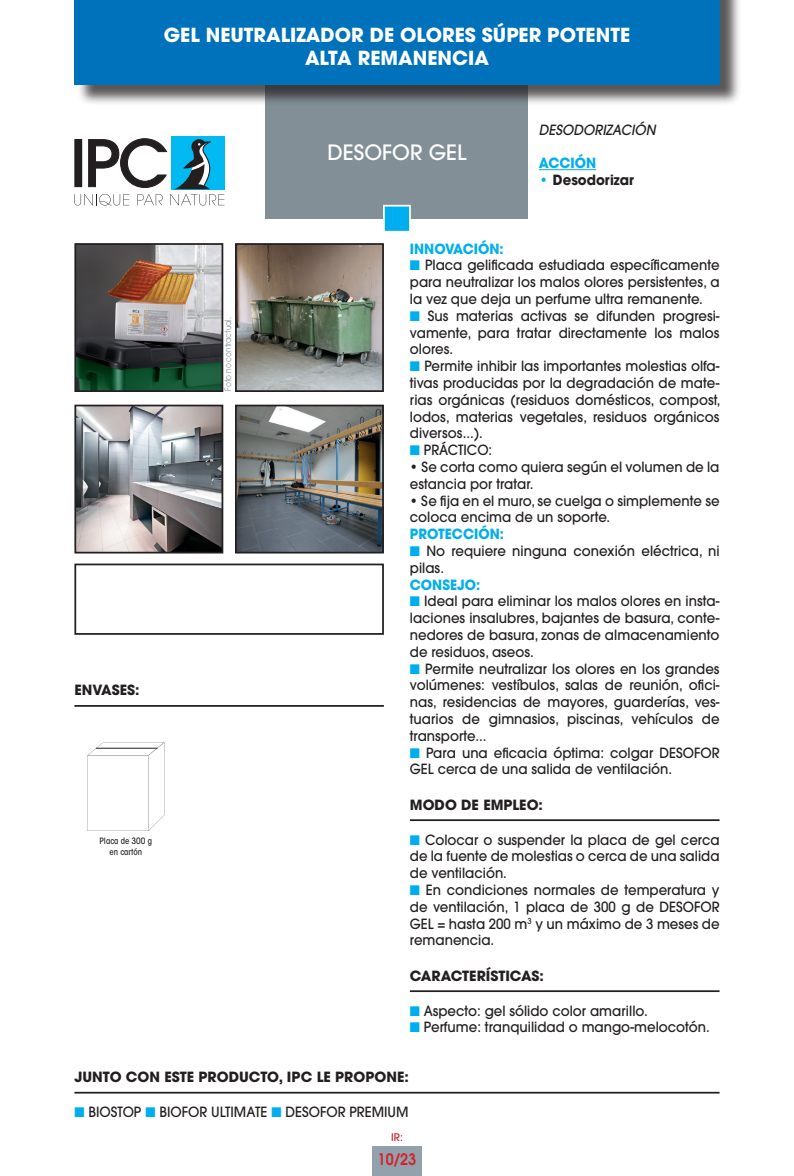
<style>
.page{position:relative;width:794px;height:1176px;background:#fff}
.page>*{position:absolute;margin:0;border:0;box-sizing:border-box;transform-origin:0 0}
.t1{font:500 21px "ITC Avant Garde Std";color:#fff}
.t2{font:700 19.25px "ITC Avant Garde Std";color:#fff}
.t3{font:600 15.75px "ITC Avant Garde Std";color:#d1232a;scale:.9 1}
.t4{font:500 14px/16.8px "ITC Avant Garde Std";color:#231f20;text-align:justify;scale:.95 1}
.t5{font:700 14px "ITC Avant Garde Std";color:#231f20}
.t6{font:700 14px "ITC Avant Garde Std";color:#00aeef;scale:.95 1}
.t7{font:italic 500 14px "ITC Avant Garde Std";color:#231f20;scale:.95 1}
.t8{font:700 14px "ITC Avant Garde Std";color:#231f20;scale:.95 1}
.t9{font:500 10.5px "ITC Avant Garde Std";color:#d1232a}
.t10{font:500 condensed 8.75px "ITC Avant Garde Std";color:#231f20}
.t11{font:8.75px "ITC Avant Garde Std";color:#828f96;scale:.85 1}
.s1{color:#00aeef}
</style>
<div class="page">
<div style="left:74px;top:563px;width:310px;height:72px;border:2px solid #231f20"></div>
<div style="left:266px;top:79px;width:262px;height:140px;background:#828f96"></div>
<div style="left:77px;top:0;width:664px;height:106px;background:#231f20;opacity:.75"></div>
<div style="left:74px;top:0;width:645px;height:84px;background:#0072bc"></div>
<div style="left:372px;top:1146px;width:50px;height:30px;background:#93a1ac"></div>
<div style="left:171px;top:136px;width:53px;height:53px;background:#00baf1"></div>
<svg style="left:74px;top:138px;width:150px;height:67px"></svg>
<div style="left:383px;top:205px;width:28px;height:28px;background:#00aeef;border:2px solid #fff"></div>
<hr style="left:74px;top:705px;width:310px;height:2px;background:#231f20">
<hr style="left:410px;top:819px;width:309px;height:2px;background:#231f20">
<hr style="left:410px;top:990px;width:309px;height:2px;background:#231f20">
<hr style="left:74px;top:1092px;width:645px;height:1px;background:#231f20">
<hr style="left:539px;top:169px;width:57px;height:1px;background:#00aeef">
<img style="left:77px;top:246px;width:143px;height:143px">
<div style="left:74px;top:243px;width:149px;height:149px;border:2px solid #231f20"></div>
<img style="left:77px;top:408px;width:143px;height:142px">
<div style="left:74px;top:405px;width:149px;height:148px;border:2px solid #231f20"></div>
<img style="left:238px;top:246px;width:143px;height:143px">
<div style="left:235px;top:243px;width:149px;height:149px;border:2px solid #231f20"></div>
<img style="left:238px;top:408px;width:143px;height:142px">
<div style="left:235px;top:405px;width:149px;height:148px;border:2px solid #231f20"></div>
<svg style="left:87px;top:742px;width:77px;height:89px"></svg>
<hr style="left:96px;top:748px;width:61px;height:1px;background:#231f20">
<p class="t2" style="left:164px;top:22px;width:468px">GEL NEUTRALIZADOR DE OLORES SÚPER POTENTE</p>
<p class="t2" style="left:305px;top:45px;width:185px">ALTA REMANENCIA</p>
<p class="t11" style="left:223px;top:391px;width:88px;rotate:-90deg">Foto no contractual.</p>
<p class="t5" style="left:74px;top:681px;width:67px">ENVASES:</p>
<p class="t10" style="left:99px;top:836px;width:54px">Placa de 300 g</p>
<p class="t10" style="left:110px;top:846px;width:34px">en cartón</p>
<p class="t1" style="left:327px;top:139px;width:140px">DESOFOR GEL</p>
<p class="t7" style="left:539px;top:121px;width:124px">DESODORIZACIÓN</p>
<p class="t6" style="left:539px;top:154px;width:62px">ACCIÓN</p>
<p class="t8" style="left:539px;top:171px;width:102px"><span class="s1">•</span> Desodorizar</p>
<p class="t6" style="left:410px;top:239px;width:100px">INNOVACIÓN:</p>
<p class="t4" style="left:410px;top:257px;width:327px"><span class="s1">■</span> Placa gelificada estudiada específicamente para neutralizar los malos olores persistentes, a la vez que deja un perfume ultra remanente.</p>
<p class="t4" style="left:410px;top:307px;width:327px"><span class="s1">■</span> Sus materias activas se difunden progresi&shy;vamente, para tratar directamente los malos olores.</p>
<p class="t4" style="left:410px;top:357px;width:328px"><span class="s1">■</span> Permite inhibir las importantes molestias olfa&shy;tivas producidas por la degradación de mate&shy;rias orgánicas (residuos domésticos, compost, lodos, materias vegetales, residuos orgánicos diversos...).</p>
<p class="t4" style="left:410px;top:441px;width:88px"><span class="s1">■</span> PRÁCTICO:</p>
<p class="t4" style="left:410px;top:458px;width:327px">• Se corta como quiera según el volumen de la estancia por tratar.</p>
<p class="t4" style="left:410px;top:492px;width:327px">• Se fija en el muro, se cuelga o simplemente se coloca encima de un soporte.</p>
<p class="t6" style="left:410px;top:525px;width:101px">PROTECCIÓN:</p>
<p class="t4" style="left:410px;top:542px;width:327px"><span class="s1">■</span> No requiere ninguna conexión eléctrica, ni pilas.</p>
<p class="t6" style="left:410px;top:575px;width:76px">CONSEJO:</p>
<p class="t4" style="left:410px;top:593px;width:327px"><span class="s1">■</span> Ideal para eliminar los malos olores en insta&shy;laciones insalubres, bajantes de basura, conte&shy;nedores de basura, zonas de almacenamiento de residuos, aseos.</p>
<p class="t4" style="left:410px;top:660px;width:327px"><span class="s1">■</span> Permite neutralizar los olores en los grandes volúmenes: vestíbulos, salas de reunión, ofici&shy;nas, residencias de mayores, guarderías, ves&shy;tuarios de gimnasios, piscinas, vehículos de transporte...</p>
<p class="t4" style="left:410px;top:744px;width:327px"><span class="s1">■</span> Para una eficacia óptima: colgar DESOFOR<br>GEL cerca de una salida de ventilación.</p>
<p class="t5" style="left:410px;top:795px;width:135px">MODO DE EMPLEO:</p>
<p class="t4" style="left:410px;top:831px;width:327px"><span class="s1">■</span> Colocar o suspender la placa de gel cerca de la fuente de molestias o cerca de una salida de ventilación.</p>
<p class="t4" style="left:410px;top:881px;width:327px"><span class="s1">■</span> En condiciones normales de temperatura y de ventilación, 1 placa de 300 g de DESOFOR GEL = hasta 200 m<sup>3</sup> y un máximo de 3 meses de remanencia.</p>
<p class="t5" style="left:410px;top:966px;width:136px">CARACTERÍSTICAS:</p>
<p class="t4" style="left:410px;top:1002px;width:252px"><span class="s1">■</span> Aspecto: gel sólido color amarillo.</p>
<p class="t4" style="left:410px;top:1019px;width:317px"><span class="s1">■</span> Perfume: tranquilidad o mango-melocotón.</p>
<p class="t5" style="left:74px;top:1067px;width:336px">JUNTO CON ESTE PRODUCTO, IPC LE PROPONE:</p>
<p class="t4" style="left:74px;top:1103px;width:353px"><span class="s1">■</span> BIOSTOP <span class="s1">■</span> BIOFOR ULTIMATE <span class="s1">■</span> DESOFOR PREMIUM</p>
<p class="t9" style="left:391px;top:1130px;width:13px">IR:</p>
<p class="t3" style="left:378px;top:1149px;width:44px">10/23</p>
</div>
